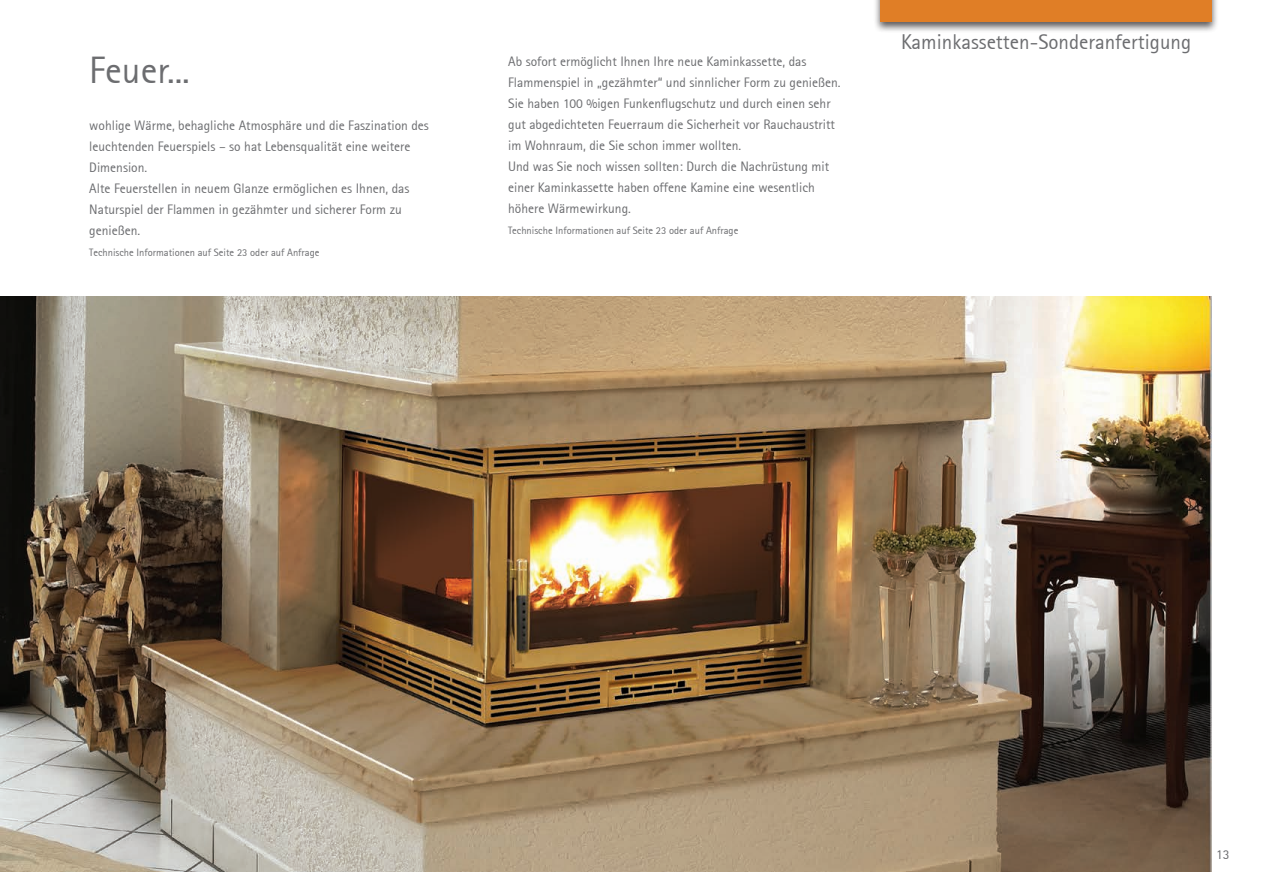
<style>
.page{position:relative;width:1263px;height:893px;background:#fff}
.page>*{position:absolute;margin:0;border:0;box-sizing:border-box;transform-origin:0 0}
.t1{font:37.5px "Rotis Sans Serif";color:#6c6d70}
.t2{font:21px "Rotis Sans Serif";color:#6c6d70}
.t3{font:13.5px/21px "Rotis Sans Serif";color:#6c6d70}
.t4{font:10.5px "Rotis Sans Serif";color:#6c6d70}
</style>
<div class="page">
<img style="left:1px;top:297px;width:1211px;height:575px">
<div style="left:873px;top:0;width:346px;height:34px;background:#231f20;opacity:.75"></div>
<div style="left:880px;top:0;width:332px;height:21px;background:#e07e26"></div>
<img style="left:0;top:297px;width:1px;height:575px">
<h1 class="t1" style="left:89px;top:48px;width:102px">Feuer...</h1>
<p class="t3" style="left:89px;top:114px;width:341px">wohlige Wärme, behagliche Atmosphäre und die Faszination des leuchtenden Feuerspiels – so hat Lebensqualität eine weitere Dimension.<br>Alte Feuerstellen in neuem Glanze ermöglichen es Ihnen, das Naturspiel der Flammen in gezähmter und sicherer Form zu genießen.</p>
<p class="t4" style="left:89px;top:246px;width:232px">Technische Informationen auf Seite 23 oder auf Anfrage</p>
<p class="t3" style="left:508px;top:51px;width:334px">Ab sofort ermöglicht Ihnen Ihre neue Kaminkassette, das Flammenspiel in „gezähmter“ und sinnlicher Form zu genießen.<br>Sie haben 100 %igen Funkenflugschutz und durch einen sehr gut abgedichteten Feuerraum die Sicherheit vor Rauchaustritt im Wohnraum, die Sie schon immer wollten.<br>Und was Sie noch wissen sollten: Durch die Nachrüstung mit einer Kaminkassette haben offene Kamine eine wesentlich höhere Wärmewirkung.</p>
<p class="t4" style="left:508px;top:225px;width:232px">Technische Informationen auf Seite 23 oder auf Anfrage</p>
<h2 class="t2" style="left:901px;top:29px;width:292px">Kaminkassetten-Sonderanfertigung</h2>
<p class="t3" style="left:1216px;top:844px;width:15px">13</p>
</div>
